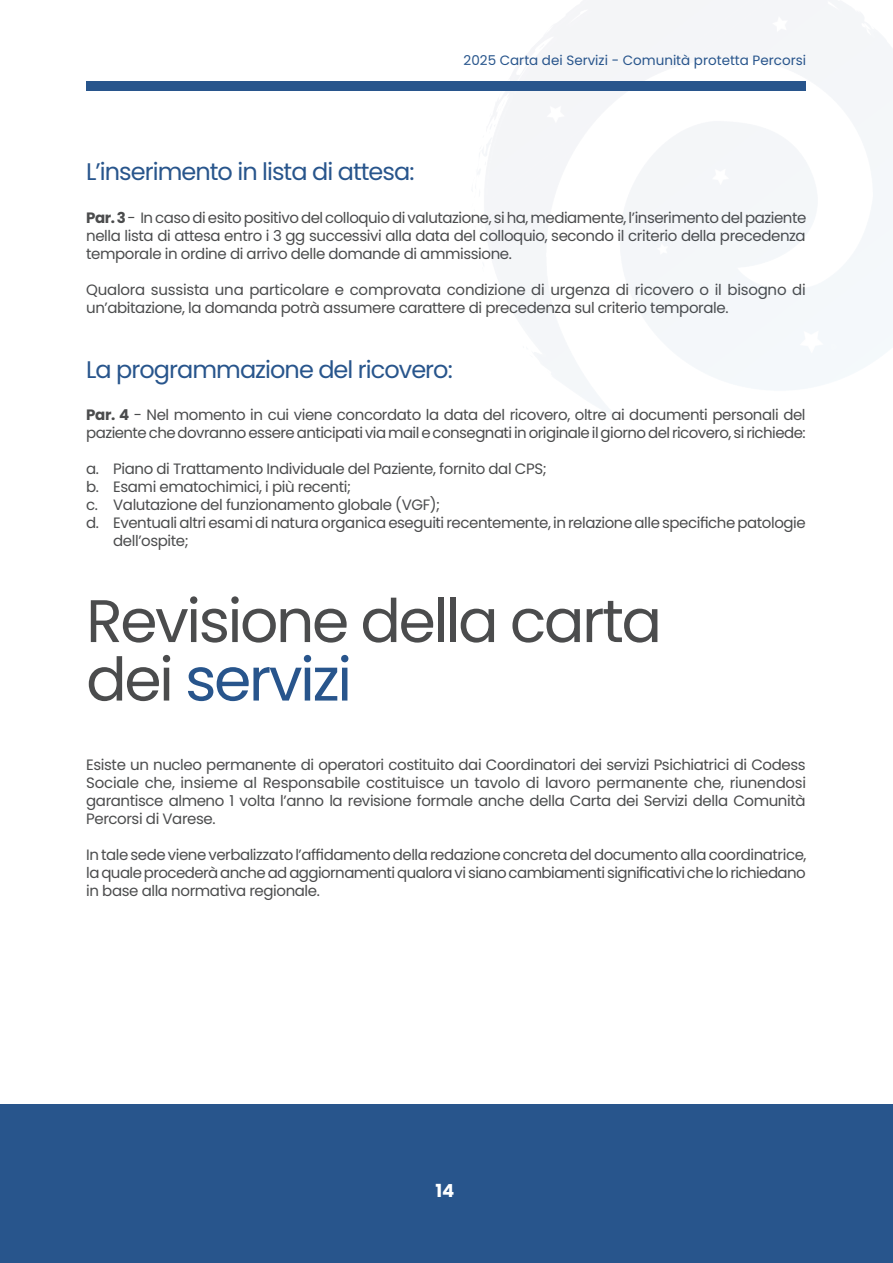
<style>
.page{position:relative;width:893px;height:1263px;background:#fff}
.page>*{position:absolute;margin:0;border:0;box-sizing:border-box;transform-origin:0 0}
.Title__Left{font:60px "Poppins";letter-spacing:-.04em;color:#4b4c4d}
.Title__Left-2{font:60px "Poppins";letter-spacing:-.04em;color:#28558c}
.Topic__Left{font:24px "Poppins";letter-spacing:-.04em;color:#28558c}
.Body__Right{font:700 18px "Poppins";color:#fff}
.Body__Left_Justify{font:15px/18px "Poppins";letter-spacing:-.025em;color:#4b4c4d}
.Body__Right-2{font:13.5px "Poppins";color:#28558c}
.s1{font-weight:700}
.s2{color:#4b4c4d}
</style>
<div class="page">
<div style="left:0;top:1104px;width:893px;height:159px;background:#28558c"></div>
<div style="left:86px;top:81px;width:720px;height:10px;background:#28558c"></div>
<p class="Topic__Left" style="left:86px;top:158px;width:330px">L’inserimento in lista di attesa:</p>
<p class="Body__Right-2" style="left:464px;top:53px;width:344px">2025 Carta dei Servizi - Comunità protetta Percorsi</p>
<p class="Body__Left_Justify" style="left:86px;top:209px;width:722px;text-align:justify"><span class="s1">Par. 3</span> - In caso di esito positivo del colloquio di valutazione, si ha, mediamente, l’inserimento del paziente nella lista di attesa entro i 3 gg successivi alla data del colloquio, secondo il criterio della precedenza temporale in ordine di arrivo delle domande di ammissione.</p>
<p class="Body__Left_Justify" style="left:86px;top:281px;width:721px">Qualora sussista una particolare e comprovata condizione di urgenza di ricovero o il bisogno di un’abitazione, la domanda potrà assumere carattere di precedenza sul criterio temporale.</p>
<p class="Topic__Left" style="left:86px;top:356px;width:368px">La programmazione del ricovero:</p>
<p class="Body__Left_Justify" style="left:86px;top:406px;width:721px"><span class="s1">Par. 4</span> - Nel momento in cui viene concordato la data del ricovero, oltre ai documenti personali del paziente che dovranno essere anticipati via mail e consegnati in originale il giorno del ricovero, si richiede:</p>
<p class="Body__Left_Justify" style="left:86px;top:460px;width:462px">a. Piano di Trattamento Individuale del Paziente, fornito dal CPS;</p>
<p class="Body__Left_Justify" style="left:86px;top:478px;width:266px">b. Esami ematochimici, i più recenti;</p>
<p class="Body__Left_Justify" style="left:86px;top:496px;width:355px">c. Valutazione del funzionamento globale (VGF);</p>
<p class="Body__Left_Justify" style="left:113px;top:514px;width:694px;text-indent:-27px">d. Eventuali altri esami di natura organica eseguiti recentemente, in relazione alle specifiche patologie dell’ospite;</p>
<p class="Title__Left" style="left:86px;top:586px;width:577px">Revisione della carta</p>
<p class="Title__Left-2" style="left:86px;top:645px;width:267px"><span class="s2">dei</span> servizi</p>
<p class="Body__Left_Justify" style="left:86px;top:756px;width:722px;text-align:justify">Esiste un nucleo permanente di operatori costituito dai Coordinatori dei servizi Psichiatrici di Codess Sociale che, insieme al Responsabile costituisce un tavolo di lavoro permanente che, riunendosi garantisce almeno 1 volta l’anno la revisione formale anche della Carta dei Servizi della Comunità Percorsi di Varese.</p>
<p class="Body__Left_Justify" style="left:86px;top:846px;width:722px;text-align:justify">In tale sede viene verbalizzato l’affidamento della redazione concreta del documento alla coordinatrice, la quale procederà anche ad aggiornamenti qualora vi siano cambiamenti significativi che lo richiedano in base alla normativa regionale.</p>
<p class="Body__Right" style="left:435px;top:1180px;width:20px">14</p>
</div>
